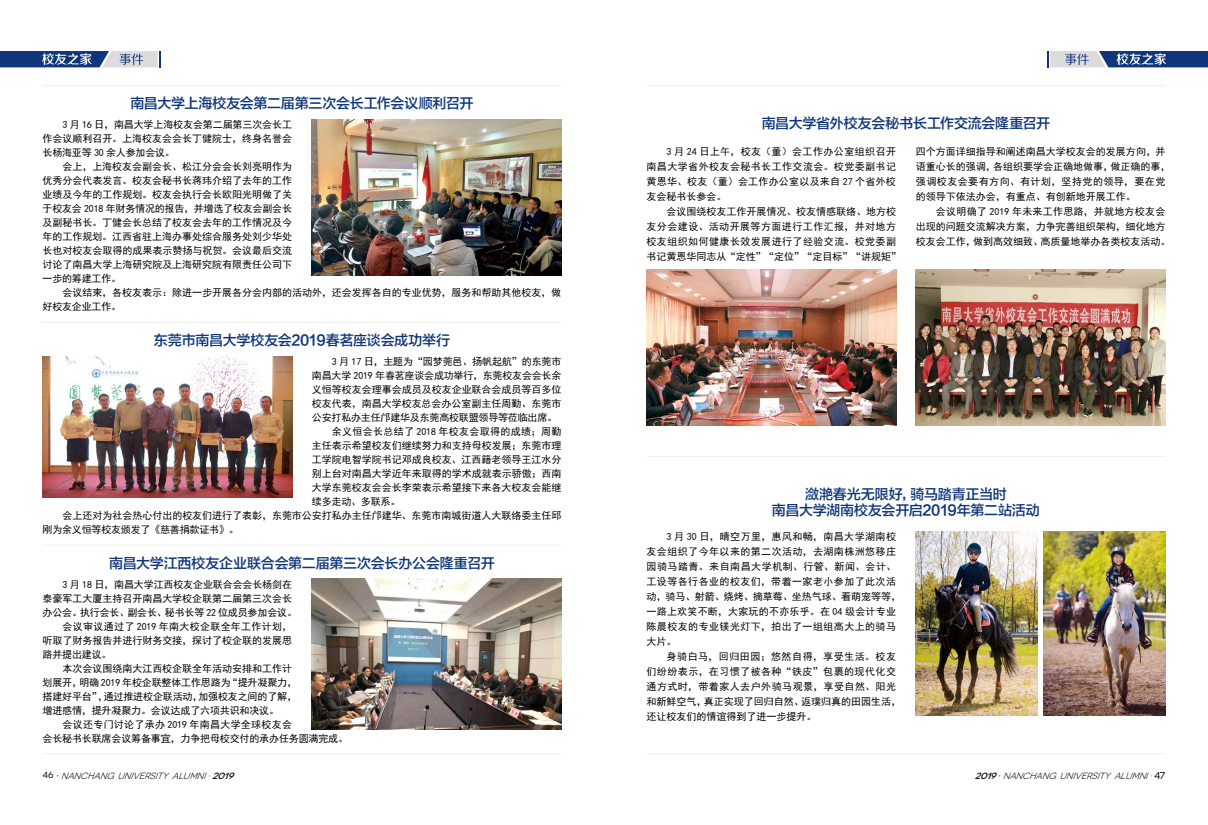
<style>
.page{position:relative;width:1208px;height:825px;background:#fff}
.page>*{position:absolute;margin:0;border:0;box-sizing:border-box;transform-origin:0 0}
.t1{font:14px/16px "FZLTZHK GBK1 0";letter-spacing:-.02em;color:#0f367a;text-align:center}
.t2{font:10px/14px "Sim Hei";color:#000;text-align:justify}
.t3{font:10px/15px "Sim Hei";letter-spacing:.045em;color:#000}
.t4{font:10px "Sim Hei";letter-spacing:-.02em;color:#000}
.t5{font:10px "Sim Hei";letter-spacing:.03em;color:#000}
.t6{font:italic 9px "Novecentowide";color:#000}
.s1{font-style:normal}
.s2{font-weight:500}
.s3{font-style:normal;font-size:10px}
</style>
<div class="page">
<svg style="left:1047px;top:51px;width:161px;height:16px"></svg>
<svg style="left:0;top:51px;width:161px;height:16px"></svg>
<hr style="left:43px;top:85px;width:518px;height:1px;background:#f0f1f1">
<hr style="left:43px;top:545px;width:518px;height:1px;background:#f0f1f1">
<hr style="left:43px;top:322px;width:518px;height:1px;background:#f0f1f1">
<hr style="left:43px;top:753px;width:518px;height:1px;background:#f0f1f1">
<img style="left:43px;top:356px;width:249px;height:142px">
<img style="left:312px;top:579px;width:249px;height:150px">
<img style="left:312px;top:119px;width:249px;height:156px">
<hr style="left:646px;top:753px;width:519px;height:1px;background:#f0f1f1">
<hr style="left:646px;top:456px;width:519px;height:1px;background:#f0f1f1">
<hr style="left:646px;top:85px;width:519px;height:1px;background:#f0f1f1">
<img style="left:646px;top:270px;width:250px;height:156px">
<img style="left:916px;top:270px;width:249px;height:156px">
<img style="left:915px;top:532px;width:122px;height:184px">
<img style="left:1043px;top:532px;width:122px;height:184px">
<h1 class="t1" style="left:130px;top:95px;width:345px">南昌大学上海校友会第二届第三次会长工作会议顺利召开</h1>
<p class="t2" style="left:43px;top:117px;width:251px;text-indent:20px">3 月 16 日，南昌大学上海校友会第二届第三次会长工作会议顺利召开。上海校友会会长丁健院士，终身名誉会长杨海亚等 30 余人参加会议。</p>
<p class="t2" style="left:43px;top:159px;width:251px;text-indent:20px">会上，上海校友会副会长、松江分会会长刘亮明作为优秀分会代表发言。校友会秘书长蒋玮介绍了去年的工作业绩及今年的工作规划。校友会执行会长欧阳光明做了关于校友会 2018 年财务情况的报告，并增选了校友会副会长及副秘书长。丁健会长总结了校友会去年的工作情况及今年的工作规划。江西省驻上海办事处综合服务处刘少华处长也对校友会取得的成果表示赞扬与祝贺。会议最后交流讨论了南昌大学上海研究院及上海研究院有限责任公司下一步的筹建工作。</p>
<p class="t2" style="left:43px;top:285px;width:520px;text-indent:20px">会议结束，各校友表示：除进一步开展各分会内部的活动外，还会发挥各自的专业优势，服务和帮助其他校友，做好校友企业工作。</p>
<h1 class="t1" style="left:154px;top:332px;width:298px">东莞市南昌大学校友会2019春茗座谈会成功举行</h1>
<p class="t2" style="left:332px;top:354px;width:231px">3 月 17 日，主题为“园梦莞邑、扬帆起航”的东莞市</p>
<p class="t4" style="left:312px;top:370px;width:251px">南昌大学 2019 年春茗座谈会成功举行，东莞校友会会长余</p>
<p class="t2" style="left:312px;top:382px;width:251px">义恒等校友会理事会成员及校友企业联合会成员等百多位</p>
<p class="t2" style="left:312px;top:396px;width:251px">校友代表，南昌大学校友总会办公室副主任周勤、东莞市</p>
<p class="t4" style="left:312px;top:412px;width:247px">公安打私办主任邝建华及东莞高校联盟领导等莅临出席。</p>
<p class="t5" style="left:332px;top:426px;width:231px">余义恒会长总结了 2018 年校友会取得的成绩；周勤</p>
<p class="t2" style="left:312px;top:438px;width:251px">主任表示希望校友们继续努力和支持母校发展；东莞市理</p>
<p class="t2" style="left:312px;top:452px;width:251px">工学院电智学院书记邓成良校友、江西籍老领导王江水分</p>
<p class="t2" style="left:312px;top:466px;width:251px">别上台对南昌大学近年来取得的学术成就表示骄傲；西南</p>
<p class="t2" style="left:312px;top:480px;width:251px">大学东莞校友会会长李荣表示希望接下来各大校友会能继</p>
<p class="t2" style="left:312px;top:494px;width:90px">续多走动、多联系。</p>
<p class="t2" style="left:63px;top:508px;width:500px">会上还对为社会热心付出的校友们进行了表彰，东莞市公安打私办主任邝建华、东莞市南城街道人大联络委主任邱</p>
<p class="t4" style="left:43px;top:524px;width:198px">刚为余义恒等校友颁发了《慈善捐款证书》。</p>
<h1 class="t1" style="left:109px;top:555px;width:387px">南昌大学江西校友企业联合会第二届第三次会长办公会隆重召开</h1>
<p class="t2" style="left:63px;top:577px;width:231px">3 月 18 日，南昌大学江西校友企业联合会会长杨剑在</p>
<p class="t2" style="left:43px;top:591px;width:251px">泰豪军工大厦主持召开南昌大学校企联第二届第三次会长</p>
<p class="t2" style="left:43px;top:605px;width:256px">办公会。执行会长、副会长、秘书长等 22 位成员参加会议。</p>
<p class="t5" style="left:63px;top:621px;width:231px">会议审议通过了 2019 年南大校企联全年工作计划，</p>
<p class="t2" style="left:43px;top:633px;width:251px">听取了财务报告并进行财务交接，探讨了校企联的发展思</p>
<p class="t2" style="left:43px;top:647px;width:71px">路并提出建议。</p>
<p class="t2" style="left:63px;top:661px;width:231px">本次会议围绕南大江西校企联全年活动安排和工作计</p>
<p class="t2" style="left:43px;top:675px;width:256px">划展开，明确 2019 年校企联整体工作思路为“提升凝聚力，</p>
<p class="t2" style="left:43px;top:689px;width:256px">搭建好平台”，通过推进校企联活动，加强校友之间的了解，</p>
<p class="t2" style="left:43px;top:703px;width:238px">增进感情，提升凝聚力。会议达成了六项共识和决议。</p>
<p class="t5" style="left:63px;top:719px;width:231px">会议还专门讨论了承办 2019 年南昌大学全球校友会</p>
<p class="t2" style="left:43px;top:731px;width:307px">会长秘书长联席会议筹备事宜，力争把母校交付的承办任务圆满完成。</p>
<h1 class="t1" style="left:761px;top:116px;width:290px">南昌大学省外校友会秘书长工作交流会隆重召开</h1>
<p class="t2" style="left:646px;top:144px;width:251px;line-height:15px;text-indent:20px">3 月 24 日上午，校友（董）会工作办公室组织召开南昌大学省外校友会秘书长工作交流会。校党委副书记黄恩华、校友（董）会工作办公室以及来自 27 个省外校友会秘书长参会。</p>
<p class="t3" style="left:646px;top:204px;width:256px;text-indent:20px">会议围绕校友工作开展情况、校友情感联络、地方校友分会建设、活动开展等方面进行工作汇报，并对地方校友组织如何健康长效发展进行了经验交流。校党委副书记黄恩华同志从“定性”“定位”“定目标”“讲规矩”</p>
<p class="t2" style="left:916px;top:144px;width:256px;line-height:15px;text-align:left">四个方面详细指导和阐述南昌大学校友会的发展方向，并语重心长的强调，各组织要学会正确地做事，做正确的事，强调校友会要有方向、有计划，坚持党的领导，要在党的领导下依法办会，有重点、有创新地开展工作。</p>
<p class="t2" style="left:916px;top:204px;width:256px;line-height:15px;text-align:left;text-indent:20px">会议明确了 2019 年未来工作思路，并就地方校友会出现的问题交流解决方案，力争完善组织架构，细化地方校友会工作，做到高效细致、高质量地举办各类校友活动。</p>
<h1 class="t1" style="left:772px;top:487px;width:269px">潋滟春光无限好，骑马踏青正当时<br>南昌大学湖南校友会开启2019年第二站活动</h1>
<p class="t3" style="left:646px;top:529px;width:256px;text-indent:20px">3 月 30 日，晴空万里，惠风和畅，南昌大学湖南校友会组织了今年以来的第二次活动，去湖南株洲悠移庄园骑马踏青。来自南昌大学机制、行管、新闻、会计、工设等各行各业的校友们，带着一家老小参加了此次活动，骑马、射箭、烧烤、摘草莓、坐热气球、看萌宠等等，一路上欢笑不断，大家玩的不亦乐乎。在 04 级会计专业陈晨校友的专业镁光灯下，拍出了一组组高大上的骑马大片。</p>
<p class="t3" style="left:646px;top:649px;width:256px;text-indent:20px">身骑白马，回归田园；悠然自得，享受生活。校友们纷纷表示，在习惯了被各种“铁皮”包裹的现代化交通方式时，带着家人去户外骑马观景，享受自然、阳光和新鲜空气，真正实现了回归自然、返璞归真的田园生活，还让校友们的情谊得到了进一步提升。</p>
<p class="t6" style="left:43px;top:771px;width:196px"><span class="s1">4 6</span> <span class="s2">·</span>NANCHANGUNIVERSITYALUMNI·<span class="s2">2019</span></p>
<p class="t6" style="left:975px;top:771px;width:192px"><span class="s2">2019·</span>NANCHANGUNIVERSITYALUMNI· <span class="s3">4 7</span></p>
</div>
